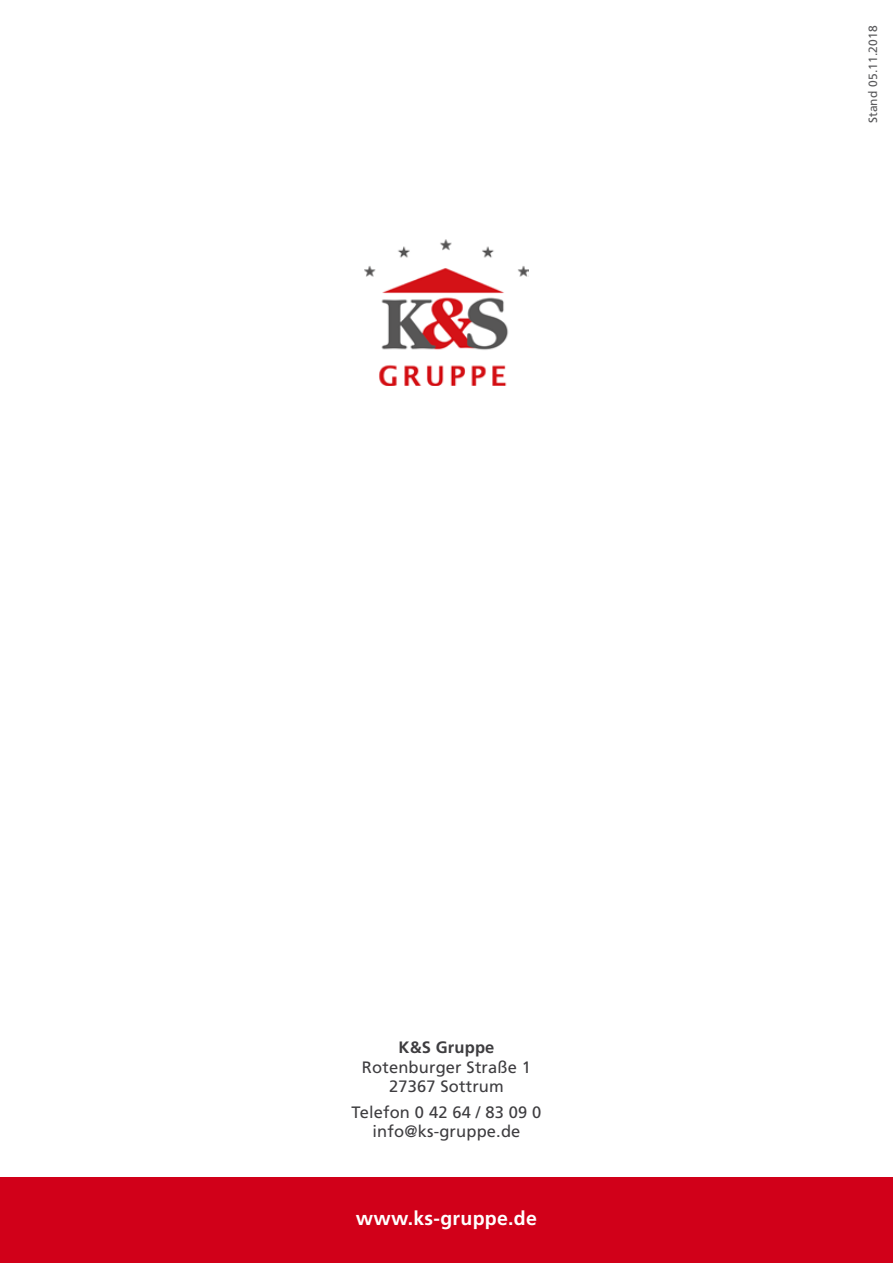
<style>
.page{position:relative;width:893px;height:1263px;background:#fff}
.page>*{position:absolute;margin:0;border:0;box-sizing:border-box;transform-origin:0 0}
.t1{font:700 19.5px "Frutiger";letter-spacing:.015em;color:#fff}
.t2{font:16.5px/19.5px "Frutiger";letter-spacing:.01em;color:#3e3d40;text-align:center}
.t3{font:700 16.5px "Frutiger";letter-spacing:.01em;color:#3e3d40}
.t4{font:12px "Frutiger";letter-spacing:.015em;color:#58585a}
</style>
<div class="page">
<div style="left:0;top:1178px;width:893px;height:85px;background:#d10019"></div>
<img style="left:365px;top:240px;width:163px;height:146px">
<p class="t4" style="left:866px;top:123px;width:100px;rotate:-90deg">Stand 05.11.2018</p>
<p class="t3" style="left:399px;top:1038px;width:97px">K&amp;S Gruppe</p>
<p class="t2" style="left:362px;top:1057px;width:171px">Rotenburger Straße 1<br>27367 Sottrum</p>
<p class="t2" style="left:352px;top:1102px;width:191px">Telefon 0 42 64 / 83 09 0 info@ks-gruppe.de</p>
<p class="t1" style="left:356px;top:1206px;width:182px">www.ks-gruppe.de</p>
</div>
